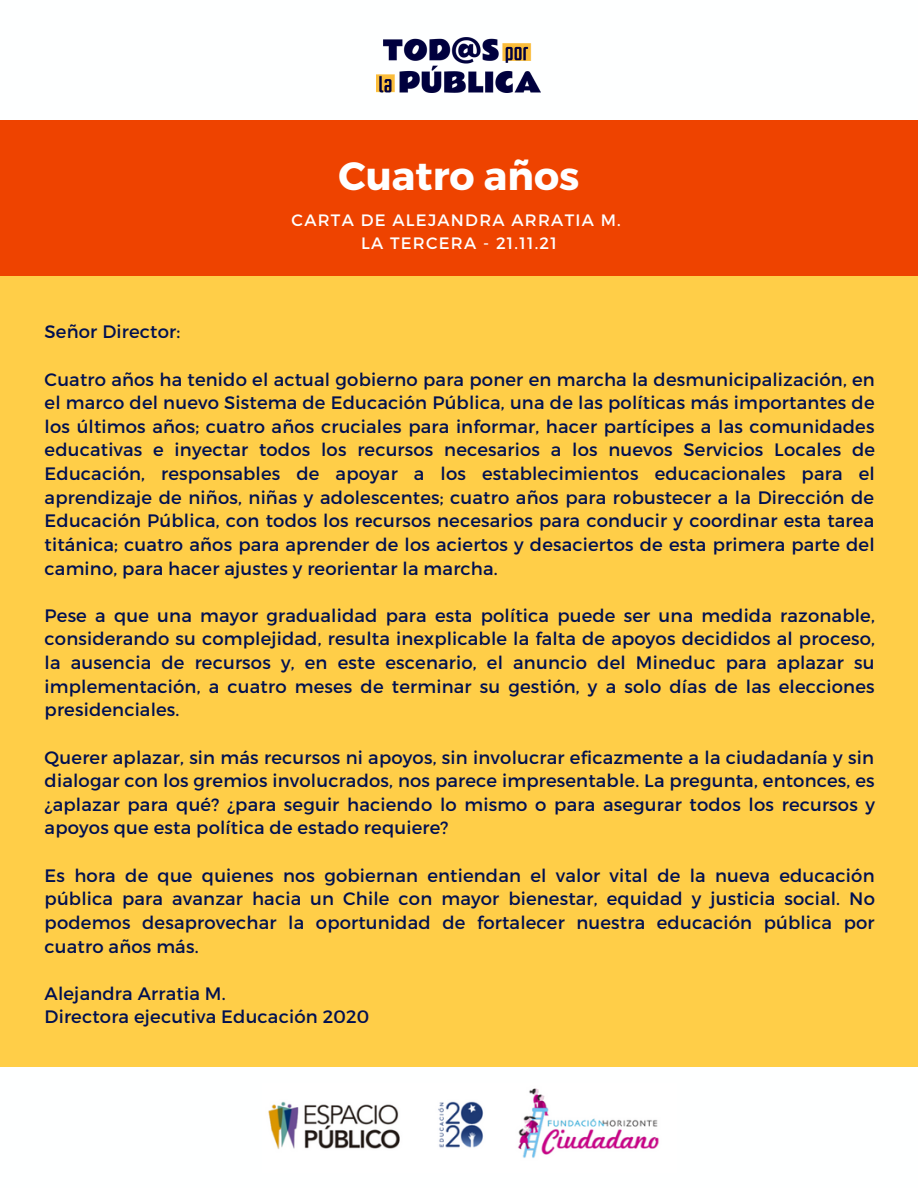
<style>
.page{position:relative;width:918px;height:1188px;background:#ffce48}
.page>*{position:absolute;margin:0;border:0;box-sizing:border-box;transform-origin:0 0}
.t1{font:700 39.45px "Montserrat";color:#feffff}
.t2{font:18px/23.7px "Montserrat";letter-spacing:.01em;color:#001051;text-align:justify}
.t3{font:16.5px "Montserrat";letter-spacing:.075em;color:#feffff}
</style>
<div class="page">
<div style="left:0;top:0;width:918px;height:120px;background:#feffff"></div>
<div style="left:0;top:1067px;width:918px;height:121px;background:#feffff"></div>
<img style="left:268px;top:1088px;width:391px;height:70px">
<img style="left:377px;top:37px;width:164px;height:55px">
<div style="left:0;top:121px;width:918px;height:155px;background:#ee4300"></div>
<p class="t1" style="left:338px;top:150px;width:243px">Cuatro años</p>
<p class="t3" style="left:292px;top:210px;width:331px">CARTA DE ALEJANDRA ARRATIA M.</p>
<p class="t3" style="left:361px;top:232px;width:198px">LA TERCERA - 21.11.21</p>
<p class="t2" style="left:45px;top:319px;width:137px">Señor Director:</p>
<p class="t2" style="left:45px;top:366px;width:832px">Cuatro años ha tenido el actual gobierno para poner en marcha la desmunicipalización, en el marco del nuevo Sistema de Educación Pública, una de las políticas más importantes de los últimos años; cuatro años cruciales para informar, hacer partícipes a las comunidades educativas e inyectar todos los recursos necesarios a los nuevos Servicios Locales de Educación, responsables de apoyar a los establecimientos educacionales para el aprendizaje de niños, niñas y adolescentes; cuatro años para robustecer a la Dirección de Educación Pública, con todos los recursos necesarios para conducir y coordinar esta tarea titánica; cuatro años para aprender de los aciertos y desaciertos de esta primera parte del camino, para hacer ajustes y reorientar la marcha.</p>
<p class="t2" style="left:45px;top:603px;width:832px">Pese a que una mayor gradualidad para esta política puede ser una medida razonable, considerando su complejidad, resulta inexplicable la falta de apoyos decididos al proceso, la ausencia de recursos y, en este escenario, el anuncio del Mineduc para aplazar su implementación, a cuatro meses de terminar su gestión, y a solo días de las elecciones presidenciales.</p>
<p class="t2" style="left:45px;top:744px;width:832px">Querer aplazar, sin más recursos ni apoyos, sin involucrar eficazmente a la ciudadanía y sin dialogar con los gremios involucrados, nos parece impresentable. La pregunta, entonces, es ¿aplazar para qué? ¿para seguir haciendo lo mismo o para asegurar todos los recursos y apoyos que esta política de estado requiere?</p>
<p class="t2" style="left:45px;top:863px;width:832px">Es hora de que quienes nos gobiernan entiendan el valor vital de la nueva educación pública para avanzar hacia un Chile con mayor bienestar, equidad y justicia social. No podemos desaprovechar la oportunidad de fortalecer nuestra educación pública por cuatro años más.</p>
<p class="t2" style="left:45px;top:981px;width:183px">Alejandra Arratia M.</p>
<p class="t2" style="left:45px;top:1004px;width:326px">Directora ejecutiva Educación 2020</p>
</div>
